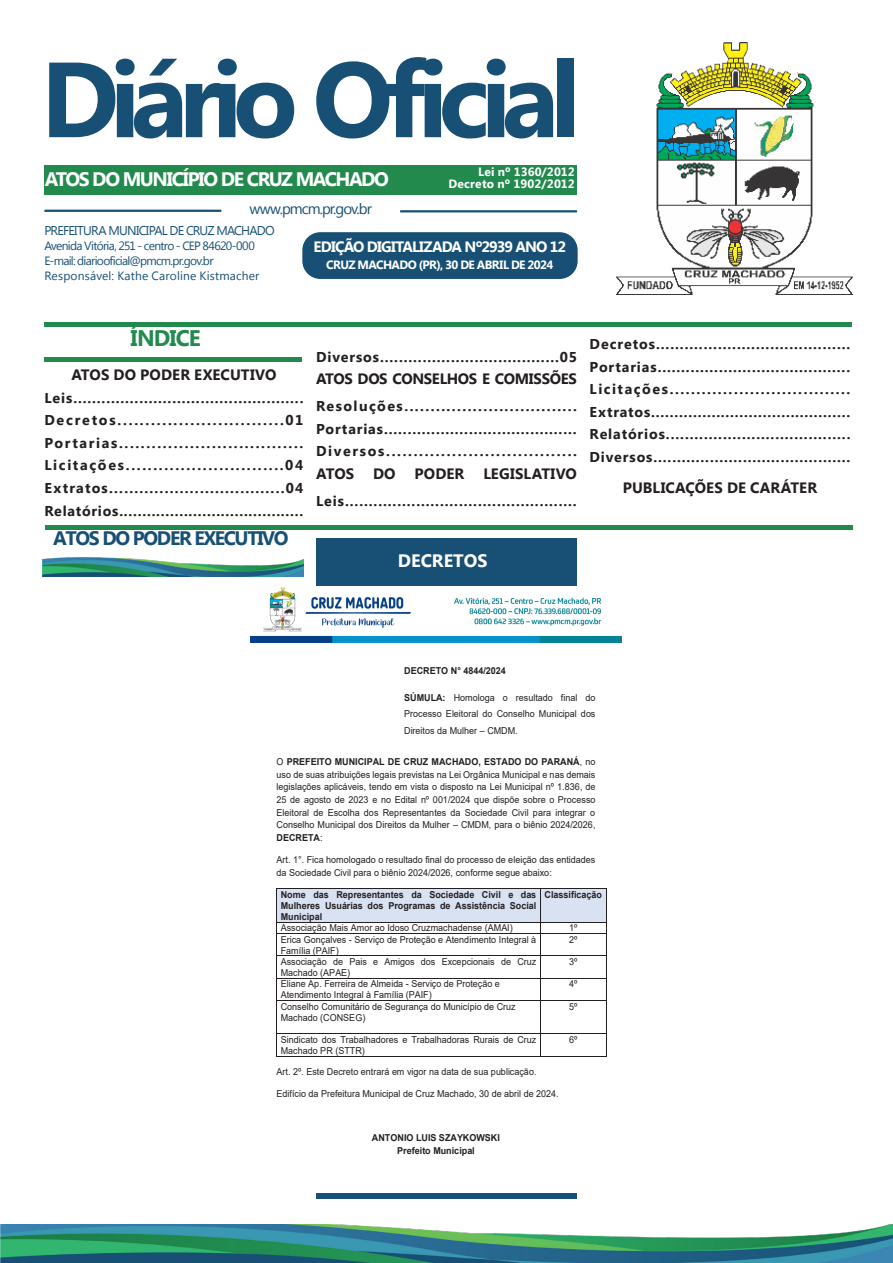
<style>
.page{position:relative;width:893px;height:1263px;background:#fff}
.page>*{position:absolute;margin:0;border:0;box-sizing:border-box;transform-origin:0 0}
.t1{font:700 106.5px "Myanmar Text";letter-spacing:-.085em;color:#175074}
.t2{font:700 22.5px "Myanmar Text";letter-spacing:-.04em;color:#228a4c}
.t3{font:700 19.5px "Myanmar Text";letter-spacing:-.075em;color:#fff}
.t4{font:700 19.5px "Myanmar Text";letter-spacing:-.07em;color:#175074}
.t5{font:700 18px "Myanmar Text";color:#fff}
.t6{font:700 15px "Myanmar Text";color:#231f20}
.t7{font:700 15px "Myanmar Text";letter-spacing:-.055em;color:#fff}
.t8{font:700 15px "Myanmar Text";letter-spacing:-.025em;color:#231f20}
.t9{font:15px "Myanmar Text";letter-spacing:-.065em;color:#175074}
.t10{font:700 14.25px/22.5px "Myanmar Text";letter-spacing:.07em;color:#231f20}
.t11{font:700 14.25px/22.5px "Myanmar Text";letter-spacing:.095em;color:#231f20}
.t12{font:700 14.25px "Myanmar Text";letter-spacing:.115em;color:#231f20}
.t13{font:700 14.25px "Myanmar Text";letter-spacing:.05em;color:#231f20}
.t14{font:700 14.25px "Myanmar Text";letter-spacing:.11em;color:#231f20}
.t15{font:700 14.25px "Myanmar Text";letter-spacing:.125em;color:#231f20}
.t16{font:12.75px "Myanmar Text";letter-spacing:-.06em;color:#175074}
.t17{font:12px "Myanmar Text";letter-spacing:-.05em;color:#175074}
.t18{font:12px "Myanmar Text";letter-spacing:.015em;color:#175074}
.t19{font:700 12px "Myanmar Text";letter-spacing:-.05em;color:#fff}
.t20{font:700 12px "Myanmar Text";letter-spacing:.015em;color:#fff}
.t21{font:700 12px "Myanmar Text";letter-spacing:-.01em;color:#fff}
.t22{font:9.6px/12.6px "Arial";color:#231f20;scale:.94 1}
.t23{font:700 9.6px/10.9px "Arial";color:#231f20;text-align:justify;scale:.94 1}
.s1{font-weight:700}
</style>
<div class="page">
<img style="left:616px;top:42px;width:236px;height:252px">
<div style="left:44px;top:165px;width:533px;height:29px;background:#228a4c"></div>
<hr style="left:44px;top:210px;width:177px;height:2px;background:#175074">
<hr style="left:400px;top:210px;width:177px;height:2px;background:#175074">
<div style="left:302px;top:232px;width:276px;height:47px;background:#175074;border-radius:18px"></div>
<hr style="left:44px;top:322px;width:808px;height:4px;background:#228a4c">
<hr style="left:45px;top:525px;width:808px;height:4px;background:#228a4c">
<div style="left:44px;top:357px;width:258px;height:5px;background:#228a4c"></div>
<img style="left:0;top:1224px;width:893px;height:39px">
<img style="left:43px;top:557px;width:260px;height:20px">
<svg style="left:316px;top:1193px;width:261px;height:5px"></svg>
<div style="left:316px;top:538px;width:261px;height:48px;background:#175074"></div>
<img style="left:251px;top:587px;width:370px;height:56px">
<div style="left:277px;top:889px;width:263px;height:33px;background:#d9e2f3"></div>
<div style="left:541px;top:889px;width:65px;height:33px;background:#d9e2f3"></div>
<hr style="left:277px;top:889px;width:263px;height:1px;background:#231f20">
<hr style="left:541px;top:889px;width:65px;height:1px;background:#231f20">
<hr style="left:277px;top:889px;width:1px;height:33px;background:#231f20">
<hr style="left:540px;top:889px;width:1px;height:33px;background:#231f20">
<hr style="left:606px;top:889px;width:1px;height:33px;background:#231f20">
<hr style="left:277px;top:922px;width:263px;height:1px;background:#231f20">
<hr style="left:541px;top:922px;width:65px;height:1px;background:#231f20">
<hr style="left:277px;top:933px;width:263px;height:1px;background:#231f20">
<hr style="left:541px;top:933px;width:65px;height:1px;background:#231f20">
<hr style="left:277px;top:956px;width:263px;height:1px;background:#231f20">
<hr style="left:541px;top:956px;width:65px;height:1px;background:#231f20">
<hr style="left:277px;top:978px;width:263px;height:1px;background:#231f20">
<hr style="left:541px;top:978px;width:65px;height:1px;background:#231f20">
<hr style="left:277px;top:1000px;width:263px;height:1px;background:#231f20">
<svg style="left:540px;top:922px;width:1px;height:79px"></svg>
<hr style="left:541px;top:1000px;width:65px;height:1px;background:#231f20">
<svg style="left:606px;top:922px;width:1px;height:79px"></svg>
<hr style="left:277px;top:1001px;width:1px;height:33px;background:#231f20">
<hr style="left:540px;top:1001px;width:1px;height:33px;background:#231f20">
<hr style="left:606px;top:1001px;width:1px;height:33px;background:#231f20">
<hr style="left:277px;top:1034px;width:263px;height:1px;background:#231f20">
<hr style="left:541px;top:1034px;width:65px;height:1px;background:#231f20">
<hr style="left:277px;top:1056px;width:263px;height:1px;background:#231f20">
<svg style="left:540px;top:1034px;width:1px;height:23px"></svg>
<hr style="left:541px;top:1056px;width:65px;height:1px;background:#231f20">
<svg style="left:606px;top:1034px;width:1px;height:23px"></svg>
<p class="t1" style="left:41px;top:38px;width:541px">Diário Oficial</p>
<p class="t3" style="left:45px;top:168px;width:346px">ATOS DO MUNICÍPIO DE CRUZ MACHADO</p>
<p class="t21" style="left:478px;top:164px;width:98px">Lei nº 1360/2012</p>
<p class="t20" style="left:448px;top:176px;width:128px">Decreto nº 1902/2012</p>
<p class="t9" style="left:249px;top:200px;width:124px">www.pmcm.pr.gov.br</p>
<p class="t16" style="left:44px;top:223px;width:232px">PREFEITURA MUNICIPAL DE CRUZ MACHADO</p>
<p class="t17" style="left:44px;top:239px;width:212px">Avenida Vitória, 251 - centro - CEP 84620-000</p>
<p class="t17" style="left:44px;top:254px;width:171px">E-mail: diariooficial@pmcm.pr.gov.br</p>
<p class="t18" style="left:44px;top:269px;width:217px">Responsável: Kathe Caroline Kistmacher</p>
<p class="t7" style="left:314px;top:238px;width:254px">EDIÇÃO DIGITALIZADA Nº2939 ANO 12</p>
<p class="t19" style="left:326px;top:258px;width:228px">CRUZ MACHADO (PR), 30 DE ABRIL DE 2024</p>
<p class="t2" style="left:131px;top:325px;width:72px">ÍNDICE</p>
<p class="t6" style="left:71px;top:366px;width:207px">ATOS DO PODER EXECUTIVO</p>
<p class="t10" style="left:44px;top:387px;width:261px">Leis.................................................</p>
<p class="t15" style="left:44px;top:412px;width:260px">Decretos..............................01</p>
<p class="t14" style="left:44px;top:435px;width:260px">Portarias..................................</p>
<p class="t12" style="left:44px;top:457px;width:260px">Licitações.............................04</p>
<p class="t10" style="left:44px;top:477px;width:260px">Extratos...................................04</p>
<p class="t13" style="left:44px;top:502px;width:260px">Relatórios........................................</p>
<p class="t4" style="left:53px;top:527px;width:237px">ATOS DO PODER EXECUTIVO</p>
<p class="t10" style="left:316px;top:345px;width:262px">Diversos......................................05</p>
<p class="t8" style="left:316px;top:370px;width:262px">ATOS DOS CONSELHOS E COMISSÕES</p>
<p class="t10" style="left:316px;top:395px;width:262px">Resoluções.................................<br>Portarias.........................................</p>
<p class="t12" style="left:316px;top:443px;width:262px">Diversos...................................</p>
<p class="t6" style="left:316px;top:465px;width:40px">ATOS</p>
<p class="t6" style="left:373px;top:465px;width:24px">DO</p>
<p class="t6" style="left:415px;top:465px;width:51px">PODER</p>
<p class="t6" style="left:483px;top:465px;width:95px">LEGISLATIVO</p>
<p class="t10" style="left:316px;top:489px;width:262px">Leis.................................................</p>
<p class="t5" style="left:398px;top:550px;width:91px">DECRETOS</p>
<p class="t10" style="left:590px;top:333px;width:262px">Decretos.........................................</p>
<p class="t11" style="left:590px;top:356px;width:262px">Portarias.........................................<br>Licitações..................................</p>
<p class="t10" style="left:590px;top:401px;width:262px">Extratos...........................................</p>
<p class="t10" style="left:590px;top:423px;width:262px">Relatórios.......................................</p>
<p class="t10" style="left:590px;top:446px;width:262px">Diversos..........................................</p>
<p class="t6" style="left:623px;top:479px;width:196px">PUBLICAÇÕES DE CARÁTER</p>
<p class="t23" style="left:404px;top:665px;width:110px">DECRETO N° 4844/2024</p>
<p class="t22" style="left:404px;top:689px;width:205px;line-height:16.5px;text-align:justify"><span class="s1">SÚMULA:</span> Homologa o resultado final do Processo Eleitoral do Conselho Municipal dos Direitos da Mulher – CMDM.</p>
<p class="t22" style="left:277px;top:755px;width:341px;text-align:justify">O <span class="s1">PREFEITO MUNICIPAL DE CRUZ MACHADO, ESTADO DO PARANÁ</span>, no uso de suas atribuições legais previstas na Lei Orgânica Municipal e nas demais legislações aplicáveis, tendo em vista o disposto na Lei Municipal nº 1.836, de 25 de agosto de 2023 e no Edital nº 001/2024 que dispõe sobre o Processo Eleitoral de Escolha dos Representantes da Sociedade Civil para integrar o Conselho Municipal dos Direitos da Mulher – CMDM, para o biênio 2024/2026, <span class="s1">DECRETA</span>:</p>
<p class="t22" style="left:277px;top:853px;width:341px">Art. 1°. Fica homologado o resultado final do processo de eleição das entidades da Sociedade Civil para o biênio 2024/2026, conforme segue abaixo:</p>
<p class="t23" style="left:281px;top:889px;width:273px">Nome das Representantes da Sociedade Civil e das Mulheres Usuárias dos Programas de Assistência Social Municipal</p>
<p class="t23" style="left:545px;top:889px;width:63px">Classificação</p>
<p class="t22" style="left:281px;top:922px;width:248px">Associação Mais Amor ao Idoso Cruzmachadense (AMAI)</p>
<p class="t22" style="left:569px;top:922px;width:10px">1º</p>
<p class="t22" style="left:281px;top:934px;width:273px;line-height:10.9px">Erica Gonçalves - Serviço de Proteção e Atendimento Integral à<br>Família (PAIF)</p>
<p class="t22" style="left:569px;top:933px;width:10px">2º</p>
<p class="t22" style="left:281px;top:956px;width:273px;line-height:10.9px">Associação de Pais e Amigos dos Excepcionais de Cruz<br>Machado (APAE)</p>
<p class="t22" style="left:569px;top:955px;width:10px">3º</p>
<p class="t22" style="left:281px;top:978px;width:235px;line-height:10.9px">Eliane Ap. Ferreira de Almeida - Serviço de Proteção e<br>Atendimento Integral à Família (PAIF)</p>
<p class="t22" style="left:569px;top:978px;width:10px">4º</p>
<p class="t22" style="left:281px;top:1001px;width:251px;line-height:10.9px">Conselho Comunitário de Segurança do Município de Cruz<br>Machado (CONSEG)</p>
<p class="t22" style="left:569px;top:1000px;width:10px">5º</p>
<p class="t22" style="left:281px;top:1034px;width:273px;line-height:10.9px">Sindicato dos Trabalhadores e Trabalhadoras Rurais de Cruz<br>Machado PR (STTR)</p>
<p class="t22" style="left:569px;top:1033px;width:10px">6º</p>
<p class="t22" style="left:277px;top:1065px;width:278px">Art. 2º. Este Decreto entrará em vigor na data de sua publicação.</p>
<p class="t22" style="left:277px;top:1087px;width:302px">Edifício da Prefeitura Municipal de Cruz Machado, 30 de abril de 2024.</p>
<p class="t23" style="left:372px;top:1132px;width:138px;line-height:12.6px;text-align:center">ANTONIO LUIS SZAYKOWSKI<br>Prefeito Municipal</p>
</div>
